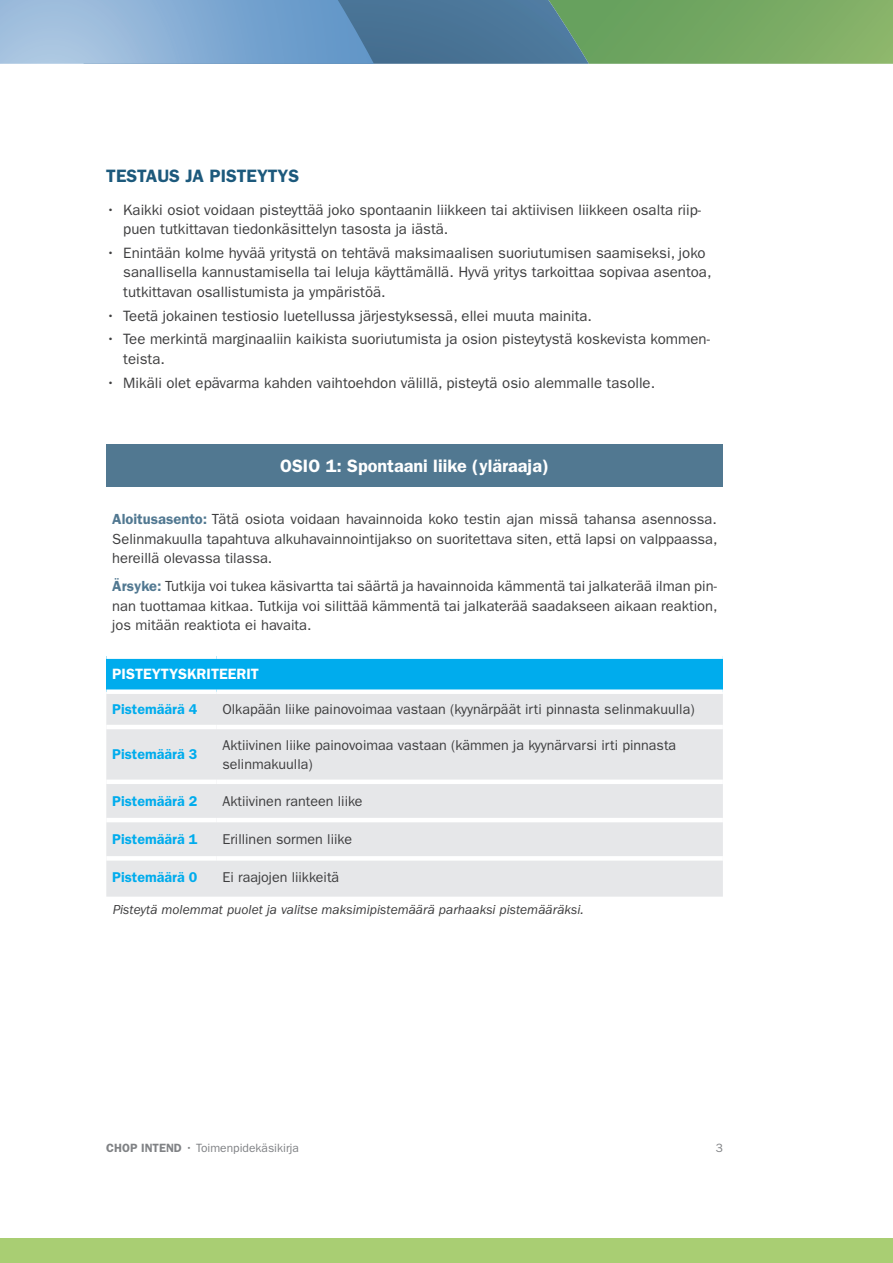
<style>
.page{position:relative;width:893px;height:1263px;background:#fff}
.page>*{position:absolute;margin:0;border:0;box-sizing:border-box;transform-origin:0 0}
.t1{font:600 18px "ITC Franklin Gothic Std";color:#fff}
.Otsikko{font:600 18px "ITC Franklin Gothic Std";color:#1c597c}
.t2{font:15px/19.5px "ITC Franklin Gothic Std";color:#3e3e3f}
.t3{font:600 15px "ITC Franklin Gothic Std";color:#fff}
.t4{font:14.7px/19.5px "ITC Franklin Gothic Std";color:#3e3e3f;text-align:justify}
.t5{font:14.25px/19.5px "ITC Franklin Gothic Std";color:#3e3e3f}
.t6{font:600 14.25px "ITC Franklin Gothic Std";color:#00aced}
.t7{font:italic 13.5px "ITC Franklin Gothic Std";color:#3e3e3f}
.t8{font:12px "ITC Franklin Gothic Std";color:#808285}
.s1{font-weight:600;color:#517891}
.s2{font-weight:600}
</style>
<div class="page">
<svg style="left:0;top:0;width:893px;height:64px;background:#739f9d"></svg>
<div style="left:0;top:1238px;width:893px;height:25px;background:#a9ce73"></div>
<div style="left:106px;top:444px;width:617px;height:43px;background:#517891"></div>
<div style="left:106px;top:657px;width:617px;height:35px;background:#00aced"></div>
<div style="left:106px;top:694px;width:617px;height:203px;background:#e6e7e9"></div>
<div style="left:106px;top:654px;width:110px;height:5px;background:#fff"></div>
<div style="left:216px;top:654px;width:507px;height:5px;background:#fff"></div>
<div style="left:106px;top:689px;width:110px;height:5px;background:#fff"></div>
<div style="left:216px;top:689px;width:507px;height:5px;background:#fff"></div>
<hr style="left:106px;top:725px;width:110px;height:4px;background:#fff">
<hr style="left:216px;top:725px;width:507px;height:4px;background:#fff">
<div style="left:106px;top:779px;width:110px;height:5px;background:#fff"></div>
<div style="left:216px;top:779px;width:507px;height:5px;background:#fff"></div>
<hr style="left:106px;top:818px;width:110px;height:4px;background:#fff">
<hr style="left:216px;top:818px;width:507px;height:4px;background:#fff">
<div style="left:106px;top:856px;width:110px;height:5px;background:#fff"></div>
<div style="left:216px;top:856px;width:507px;height:5px;background:#fff"></div>
<p class="Otsikko" style="left:106px;top:166px;width:194px">TESTAUS JA PISTEYTYS</p>
<p class="t2" style="left:123px;top:200px;width:579px;text-indent:-17px">• Kaikki osiot voidaan pisteyttää joko spontaanin liikkeen tai aktiivisen liikkeen osalta riip&shy;puen tutkittavan tiedonkäsittelyn tasosta ja iästä.</p>
<p class="t2" style="left:123px;top:243px;width:590px;text-indent:-17px">• Enintään kolme hyvää yritystä on tehtävä maksimaalisen suoriutumisen saamiseksi, joko sanallisella kannustamisella tai leluja käyttämällä. Hyvä yritys tarkoittaa sopivaa asentoa, tutkittavan osallistumista ja ympäristöä.</p>
<p class="t2" style="left:106px;top:306px;width:487px">• Teetä jokainen testiosio luetellussa järjestyksessä, ellei muuta mainita.</p>
<p class="t2" style="left:123px;top:330px;width:588px;text-indent:-17px">• Tee merkintä marginaaliin kaikista suoriutumista ja osion pisteytystä koskevista kommen&shy;teista.</p>
<p class="t2" style="left:106px;top:373px;width:550px">• Mikäli olet epävarma kahden vaihtoehdon välillä, pisteytä osio alemmalle tasolle.</p>
<p class="t1" style="left:280px;top:455px;width:270px">OSIO 1: Spontaani liike (yläraaja)</p>
<p class="t4" style="left:112px;top:509px;width:607px"><span class="s1">Aloitusasento:</span> Tätä osiota voidaan havainnoida koko testin ajan missä tahansa asennossa.<br>Selinmakuulla tapahtuva alkuhavainnointijakso on suoritettava siten, että lapsi on valppaassa, hereillä olevassa tilassa.</p>
<p class="t4" style="left:112px;top:576px;width:607px"><span class="s1">Ärsyke:</span> Tutkija voi tukea käsivartta tai säärtä ja havainnoida kämmentä tai jalkaterää ilman pin&shy;nan tuottamaa kitkaa. Tutkija voi silittää kämmentä tai jalkaterää saadakseen aikaan reaktion, jos mitään reaktiota ei havaita.</p>
<p class="t3" style="left:112px;top:665px;width:148px">PISTEYTYSKRITEERIT</p>
<p class="t6" style="left:112px;top:701px;width:87px">Pistemäärä 4</p>
<p class="t5" style="left:222px;top:700px;width:474px">Olkapään liike painovoimaa vastaan (kyynärpäät irti pinnasta selinmakuulla)</p>
<p class="t6" style="left:112px;top:746px;width:87px">Pistemäärä 3</p>
<p class="t5" style="left:222px;top:735px;width:455px">Aktiivinen liike painovoimaa vastaan (kämmen ja kyynärvarsi irti pinnasta selinmakuulla)</p>
<p class="t6" style="left:112px;top:792px;width:87px">Pistemäärä 2</p>
<p class="t5" style="left:222px;top:791px;width:142px">Aktiivinen ranteen liike</p>
<p class="t6" style="left:112px;top:831px;width:87px">Pistemäärä 1</p>
<p class="t5" style="left:222px;top:830px;width:131px">Erillinen sormen liike</p>
<p class="t6" style="left:112px;top:869px;width:87px">Pistemäärä 0</p>
<p class="t5" style="left:222px;top:868px;width:118px">Ei raajojen liikkeitä</p>
<p class="t7" style="left:113px;top:902px;width:473px">Pisteytä molemmat puolet ja valitse maksimipistemäärä parhaaksi pistemääräksi.</p>
<p class="t8" style="left:106px;top:1141px;width:194px"><span class="s2">CHOP INTEND</span> • Toimenpidekäsikirja</p>
<p class="t8" style="left:716px;top:1141px;width:9px">3</p>
</div>
